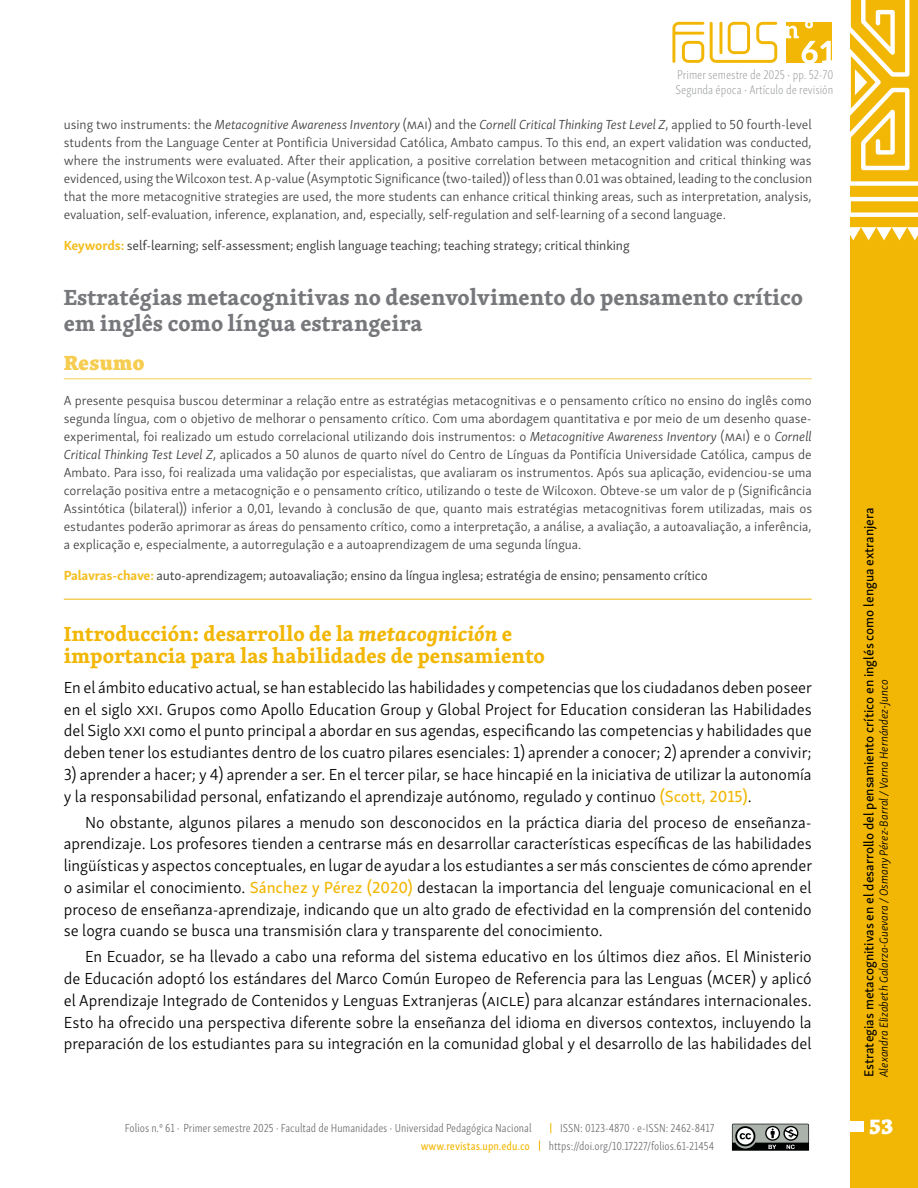
<style>
.page{position:relative;width:918px;height:1188px;background:#fff}
.page>*{position:absolute;margin:0;border:0;box-sizing:border-box;transform-origin:0 0}
.T1_ingles-Portug{font:700 22.5px/25.5px "Skolar Latin";color:#77787b}
.t1{font:800 22.5px "Skolar Latin";color:#fff}
.Subtítulo_1{font:700 21px/21.8px "Skolar Latin";color:#f2b705}
.ResumenT{font:800 21px "Skolar Latin";letter-spacing:.02em;color:#f6cd50}
.Parrafo_sangria{font:300 16.5px/21.8px "Skolar Sans PE";color:#000;text-align:justify}
.Parrafo_inicial{font:300 16.5px/21.8px "Skolar Sans PE";color:#000;text-align:justify}
.ResumenTx{font:300 13.5px/18px "Skolar Sans PE";color:#414042;text-align:justify}
.Palavras-chave{font:13.5px "Skolar Sans PE";letter-spacing:-.01em;color:#414042}
.Keywords{font:13.5px "Skolar Sans PE";letter-spacing:-.01em;color:#414042}
.t2{font:13.5px "Skolar Sans PE Me";color:#000}
.t3{font:12.9px/15.5px "Skolar Sans Latn Cp El";color:#939598}
.t4{font:300 12px "Skolar Sans Latn Cp";color:#6d6e71}
.t5{font:italic 300 12px "Skolar Sans PE";color:#000}
.t6{font:12px "Skolar Sans Latn Cp Me";color:#f2b705}
.s1{font-style:italic}
.s2{font-weight:700;color:#f3be1e}
.s3{font-family:"Skolar Sans PE Me";font-weight:400;color:#f2b705}
</style>
<div class="page">
<div style="left:850px;top:0;width:68px;height:1188px;background:#f2b705"></div>
<svg style="left:850px;top:0;width:68px;height:241px"></svg>
<svg style="left:672px;top:22px;width:32px;height:41px"></svg>
<svg style="left:710px;top:22px;width:67px;height:41px"></svg>
<svg style="left:732px;top:1124px;width:77px;height:27px;background:#737774"></svg>
<div style="left:849px;top:1121px;width:14px;height:11px;background:#fff"></div>
<svg style="left:786px;top:22px;width:46px;height:41px"></svg>
<hr style="left:64px;top:599px;width:748px;height:1px;background:#f2b705">
<hr style="left:64px;top:378px;width:748px;height:1px;background:#f6cd50">
<p class="t3" style="left:676px;top:66px;width:159px">Primer semestre de 2025 ▪ pp. 52-70<br>Segunda época ▪ Artículo de revisión</p>
<p class="ResumenTx" style="left:64px;top:115px;width:750px">using two instruments: the <span class="s1">Metacognitive Awareness Inventory</span> (mai) and the <span class="s1">Cornell Critical Thinking Test Level Z</span>, applied to 50 fourth-level students from the Language Center at Pontificia Universidad Católica, Ambato campus. To this end, an expert validation was conducted, where the instruments were evaluated. After their application, a positive correlation between metacognition and critical thinking was evidenced, using the Wilcoxon test. A p-value (Asymptotic Significance (two-tailed)) of less than 0.01 was obtained, leading to the conclusion that the more metacognitive strategies are used, the more students can enhance critical thinking areas, such as interpretation, analysis, evaluation, self-evaluation, inference, explanation, and, especially, self-regulation and self-learning of a second language.</p>
<p class="Keywords" style="left:64px;top:235px;width:567px"><span class="s2">Keywords:</span> self-learning; self-assessment; english language teaching; teaching strategy; critical thinking</p>
<p class="T1_ingles-Portug" style="left:64px;top:284px;width:741px">Estratégias metacognitivas no desenvolvimento do pensamento crítico em inglês como língua estrangeira</p>
<p class="ResumenT" style="left:64px;top:345px;width:82px">Resumo</p>
<p class="ResumenTx" style="left:64px;top:390px;width:750px">A presente pesquisa buscou determinar a relação entre as estratégias metacognitivas e o pensamento crítico no ensino do inglês como segunda língua, com o objetivo de melhorar o pensamento crítico. Com uma abordagem quantitativa e por meio de um desenho quase&shy;experimental, foi realizado um estudo correlacional utilizando dois instrumentos: o <span class="s1">Metacognitive Awareness Inventory</span> (mai) e o <span class="s1">Cornell Critical Thinking Test Level Z</span>, aplicados a 50 alunos de quarto nível do Centro de Línguas da Pontifícia Universidade Católica, campus de Ambato. Para isso, foi realizada uma validação por especialistas, que avaliaram os instrumentos. Após sua aplicação, evidenciou-se uma correlação positiva entre a metacognição e o pensamento crítico, utilizando o teste de Wilcoxon. Obteve-se um valor de p (Significância Assintótica (bilateral)) inferior a 0,01, levando à conclusão de que, quanto mais estratégias metacognitivas forem utilizadas, mais os estudantes poderão aprimorar as áreas do pensamento crítico, como a interpretação, a análise, a avaliação, a autoavaliação, a inferência, a explicação e, especialmente, a autorregulação e a autoaprendizagem de uma segunda língua.</p>
<p class="Palavras-chave" style="left:64px;top:565px;width:645px"><span class="s2">Palavras-chave:</span> auto-aprendizagem; autoavaliação; ensino da língua inglesa; estratégia de ensino; pensamento crítico</p>
<p class="Subtítulo_1" style="left:64px;top:622px;width:483px">Introducción: desarrollo de la <span class="s1">metacognición</span> e importancia para las habilidades de pensamiento</p>
<p class="Parrafo_inicial" style="left:64px;top:675px;width:750px">En el ámbito educativo actual, se han establecido las habilidades y competencias que los ciudadanos deben poseer en el siglo xxi. Grupos como Apollo Education Group y Global Project for Education consideran las Habilidades del Siglo xxi como el punto principal a abordar en sus agendas, especificando las competencias y habilidades que deben tener los estudiantes dentro de los cuatro pilares esenciales: 1) aprender a conocer; 2) aprender a convivir;</p>
<p class="Parrafo_inicial" style="left:64px;top:762px;width:749px">3) aprender a hacer; y 4) aprender a ser. En el tercer pilar, se hace hincapié en la iniciativa de utilizar la autonomía y la responsabilidad personal, enfatizando el aprendizaje autónomo, regulado y continuo <span class="s3">(Scott, 2015)</span>.</p>
<p class="Parrafo_sangria" style="left:64px;top:810px;width:750px;text-indent:21px">No obstante, algunos pilares a menudo son desconocidos en la práctica diaria del proceso de enseñanza&shy;aprendizaje. Los profesores tienden a centrarse más en desarrollar características específicas de las habilidades lingüísticas y aspectos conceptuales, en lugar de ayudar a los estudiantes a ser más conscientes de cómo aprender o asimilar el conocimiento. <span class="s3">Sánchez y Pérez (2020)</span> destacan la importancia del lenguaje comunicacional en el proceso de enseñanza-aprendizaje, indicando que un alto grado de efectividad en la comprensión del contenido se logra cuando se busca una transmisión clara y transparente del conocimiento.</p>
<p class="Parrafo_sangria" style="left:64px;top:945px;width:749px;text-indent:21px">En Ecuador, se ha llevado a cabo una reforma del sistema educativo en los últimos diez años. El Ministerio de Educación adoptó los estándares del Marco Común Europeo de Referencia para las Lenguas (mcer) y aplicó el Aprendizaje Integrado de Contenidos y Lenguas Extranjeras (aicle) para alcanzar estándares internacionales.<br>Esto ha ofrecido una perspectiva diferente sobre la enseñanza del idioma en diversos contextos, incluyendo la preparación de los estudiantes para su integración en la comunidad global y el desarrollo de las habilidades del</p>
<p class="t2" style="left:858px;top:1077px;width:571px;rotate:-90deg">Estrategias metacognitivas en el desarrollo del pensamiento crítico en inglés como lengua extranjera</p>
<p class="t5" style="left:875px;top:1077px;width:399px;rotate:-90deg">Alexandra Elizabeth Galarza-Guevara / Osmany Pérez-Barral / Varna Hernández-Junco</p>
<p class="t4" style="left:125px;top:1119px;width:408px">Folios n.º 61 ▪ Primer semestre 2025 ▪ Facultad de Humanidades ▪ Universidad Pedagógica Nacional</p>
<p class="t4" style="left:560px;top:1119px;width:156px">ISSN: 0123-4870 ▪ e-ISSN: 2462-8417</p>
<h1 class="t1" style="left:869px;top:1107px;width:26px">53</h1>
<p class="t6" style="left:421px;top:1136px;width:111px">www.revistas.upn.edu.co</p>
<p class="t4" style="left:549px;top:1137px;width:167px">https://doi.org/10.17227/folios.61-21454</p>
</div>
